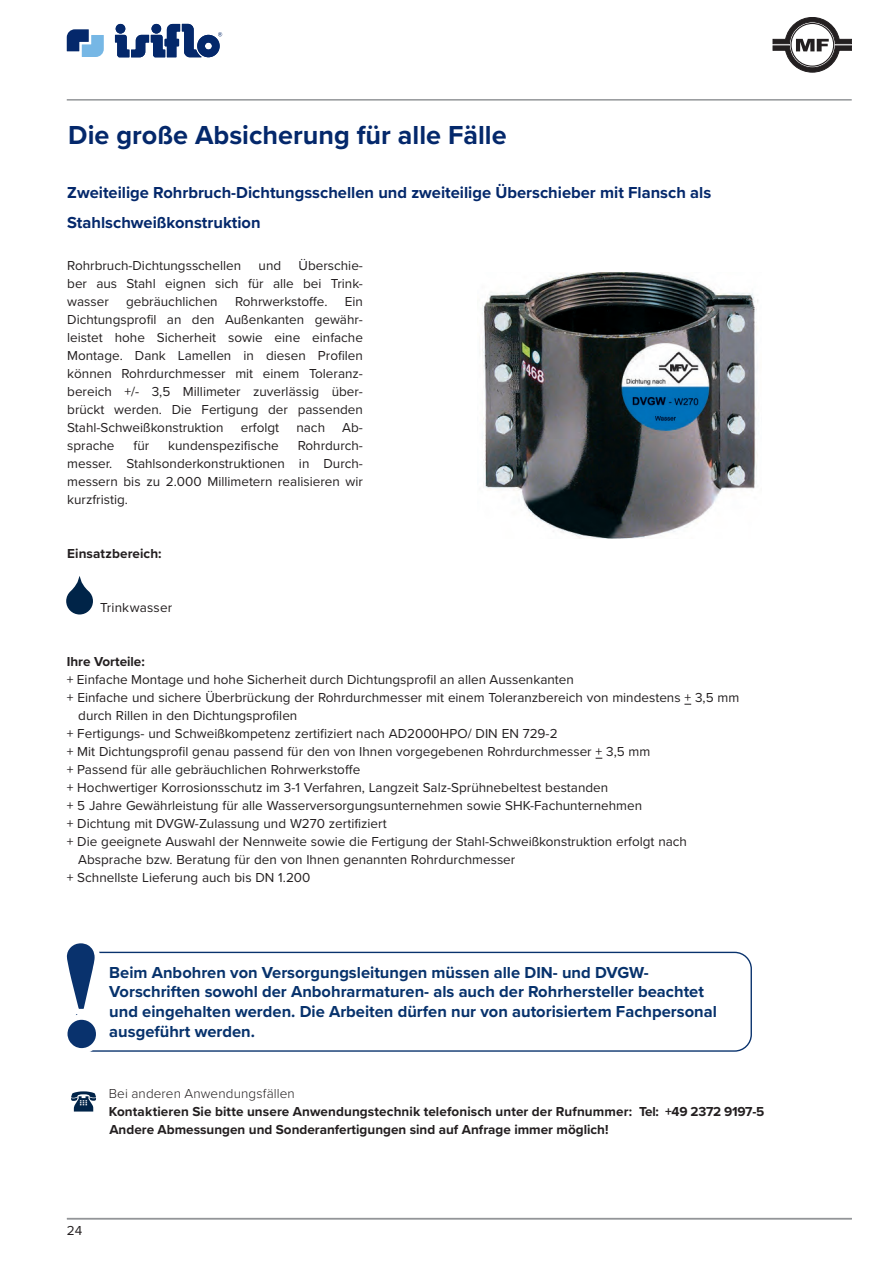
<style>
.page{position:relative;width:893px;height:1263px;background:#fff}
.page>*{position:absolute;margin:0;border:0;box-sizing:border-box;transform-origin:0 0}
.t1{font:700 27px "Lnktxc Proxima Nova";color:#04286b}
.t2{font:700 16.5px/19.8px "Lnktxc Proxima Nova";color:#07326c}
.t3{font:700 16.5px/30px "Lnktxc Proxima Nova";color:#04286b}
.t4{font:13.5px/18px "Llsntw Proxima Nova";color:#231f20;text-align:justify}
.t5{font:700 13.5px/18px "Lnktxc Proxima Nova";color:#231f20}
.t6{font:300 13.5px "Nsswwp Proxima Nova";letter-spacing:.01em;color:#231f20}
</style>
<div class="page">
<hr style="left:67px;top:99px;width:785px;height:2px;background:#939598">
<svg style="left:67px;top:29px;width:37px;height:28px"></svg>
<svg style="left:115px;top:24px;width:107px;height:33px"></svg>
<hr style="left:67px;top:1218px;width:785px;height:1px;background:#939598">
<div style="left:76px;top:952px;width:676px;height:100px;border:1px solid #09326d;border-radius:17px"></div>
<svg style="left:66px;top:943px;width:39px;height:109px"></svg>
<svg style="left:66px;top:576px;width:27px;height:38px"></svg>
<svg style="left:71px;top:1091px;width:25px;height:20px"></svg>
<img style="left:482px;top:272px;width:276px;height:267px">
<svg style="left:773px;top:17px;width:79px;height:55px"></svg>
<h1 class="t1" style="left:68px;top:115px;width:440px">Die große Absicherung für alle Fälle</h1>
<p class="t3" style="left:67px;top:177px;width:645px">Zweiteilige Rohrbruch-Dichtungsschellen und zweiteilige Überschieber mit Flansch als<br>Stahlschweißkonstruktion</p>
<p class="t4" style="left:67px;top:256px;width:297px;text-indent:231px">Überschie&shy;ber aus Stahl eignen sich für alle bei Trink&shy;wasser</p>
<p class="t4" style="left:67px;top:256px;width:175px">Rohrbruch-Dichtungsschellen</p>
<p class="t4" style="left:259px;top:256px;width:24px">und</p>
<p class="t4" style="left:126px;top:292px;width:93px">gebräuchlichen</p>
<p class="t4" style="left:235px;top:292px;width:94px">Rohrwerkstoffe.</p>
<p class="t4" style="left:67px;top:292px;width:297px;text-indent:278px">Ein Dichtungsprofil an den Außenkanten gewähr&shy;leistet hohe Sicherheit sowie eine einfache Montage. Dank Lamellen in diesen Profilen können Rohrdurchmesser mit einem Toleranz&shy;bereich +/- 3,5 Millimeter zuverlässig über&shy;brückt werden. Die Fertigung der passenden Stahl-Schweißkonstruktion</p>
<p class="t4" style="left:241px;top:418px;width:40px">erfolgt</p>
<p class="t4" style="left:296px;top:418px;width:30px">nach</p>
<p class="t4" style="left:342px;top:418px;width:22px">Ab-</p>
<p class="t4" style="left:67px;top:436px;width:49px">sprache</p>
<p class="t4" style="left:134px;top:436px;width:17px">für</p>
<p class="t4" style="left:168px;top:436px;width:112px">kundenspezifische</p>
<p class="t4" style="left:67px;top:436px;width:297px;text-indent:230px">Rohrdurch&shy;messer. Stahlsonderkonstruktionen in Durch&shy;messern bis zu 2.000 Millimetern realisieren wir kurzfristig.</p>
<p class="t5" style="left:67px;top:544px;width:96px">Einsatzbereich:</p>
<p class="t4" style="left:100px;top:598px;width:74px">Trinkwasser</p>
<p class="t5" style="left:67px;top:652px;width:80px">Ihre Vorteile:</p>
<p class="t4" style="left:67px;top:670px;width:509px">+ Einfache Montage und hohe Sicherheit durch Dichtungsprofil an allen Aussenkanten</p>
<p class="t4" style="left:67px;top:688px;width:674px">+ Einfache und sichere Überbrückung der Rohrdurchmesser mit einem Toleranzbereich von mindestens + 3,5 mm</p>
<p class="t4" style="left:78px;top:706px;width:221px">durch Rillen in den Dichtungsprofilen</p>
<p class="t4" style="left:67px;top:724px;width:492px">+ Fertigungs- und Schweißkompetenz zertifiziert nach AD2000HPO/ DIN EN 729-2</p>
<p class="t4" style="left:67px;top:742px;width:585px">+ Mit Dichtungsprofil genau passend für den von Ihnen vorgegebenen Rohrdurchmesser + 3,5 mm</p>
<p class="t4" style="left:67px;top:760px;width:295px">+ Passend für alle gebräuchlichen Rohrwerkstoffe</p>
<p class="t4" style="left:67px;top:778px;width:543px">+ Hochwertiger Korrosionsschutz im 3-1 Verfahren, Langzeit Salz-Sprühnebeltest bestanden</p>
<p class="t4" style="left:67px;top:796px;width:577px">+ 5 Jahre Gewährleistung für alle Wasserversorgungsunternehmen sowie SHK-Fachunternehmen</p>
<p class="t4" style="left:67px;top:814px;width:321px">+ Dichtung mit DVGW-Zulassung und W270 zertifiziert</p>
<p class="t4" style="left:67px;top:832px;width:622px">+ Die geeignete Auswahl der Nennweite sowie die Fertigung der Stahl-Schweißkonstruktion erfolgt nach</p>
<p class="t4" style="left:78px;top:850px;width:439px">Absprache bzw. Beratung für den von Ihnen genannten Rohrdurchmesser</p>
<p class="t4" style="left:67px;top:868px;width:245px">+ Schnellste Lieferung auch bis DN 1.200</p>
<p class="t2" style="left:109px;top:962px;width:609px">Beim Anbohren von Versorgungsleitungen müssen alle DIN- und DVGW-Vorschriften sowohl der Anbohrarmaturen- als auch der Rohrhersteller beachtet und eingehalten werden. Die Arbeiten dürfen nur von autorisiertem Fachpersonal ausgeführt werden.</p>
<p class="t6" style="left:109px;top:1083px;width:188px">Bei anderen Anwendungsfällen</p>
<p class="t5" style="left:109px;top:1102px;width:657px">Kontaktieren Sie bitte unsere Anwendungstechnik telefonisch unter der Rufnummer: Tel: +49 2372 9197-5<br>Andere Abmessungen und Sonderanfertigungen sind auf Anfrage immer möglich!</p>
<p class="t4" style="left:67px;top:1221px;width:17px">24</p>
</div>
